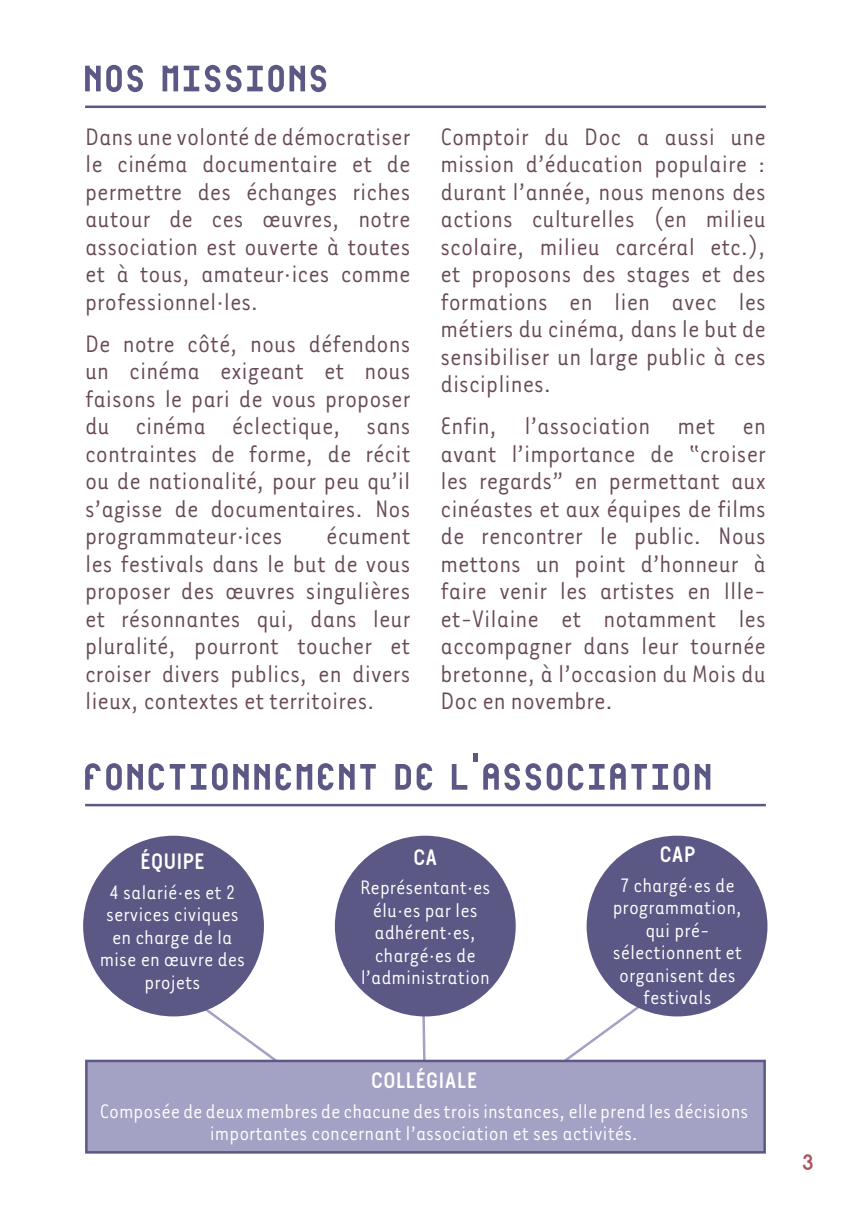
<style>
.page{position:relative;width:851px;height:1205px;background:#fff}
.page>*{position:absolute;margin:0;border:0;box-sizing:border-box;transform-origin:0 0}
.titre_structure{font:70px "brevedecomptoir 3";color:#5b5886}
.lieu{font:27.5px/27.5px "Tarzana Narrow";color:#684a58;text-align:justify}
.Style_de_paragraphe_1{font:22.5px/22.5px "Tarzana Narrow";color:#fff;text-align:center}
.Style_de_paragraphe_1-2{font:22.5px "Easyrounded";color:#fff}
.t1{font:22.5px "Easyrounded";color:#ad545b}
</style>
<div class="page">
<svg style="left:421px;top:1016px;width:6px;height:43px"></svg>
<svg style="left:565px;top:1003px;width:77px;height:56px"></svg>
<svg style="left:201px;top:1005px;width:75px;height:54px"></svg>
<hr style="left:85px;top:804px;width:680px;height:2px;background:#5b5886">
<div style="left:336px;top:837px;width:178px;height:178px;background:#5b5886;border-radius:50%"></div>
<div style="left:84px;top:837px;width:179px;height:178px;background:#5b5886;border-radius:50%"></div>
<div style="left:587px;top:837px;width:179px;height:178px;background:#5b5886;border-radius:50%"></div>
<div style="left:85px;top:1059px;width:680px;height:94px;background:#a3a1c4;border:2px solid #5b5886"></div>
<hr style="left:85px;top:106px;width:680px;height:2px;background:#5b5886">
<p class="titre_structure" style="left:85px;top:26px;width:248px">nos missions</p>
<p class="lieu" style="left:85px;top:122px;width:327px">Dans une volonté de démocratiser le cinéma documentaire et de permettre des échanges riches autour de ces œuvres, notre association est ouverte à toutes et à tous, amateur·ices comme professionnel·les.</p>
<p class="lieu" style="left:85px;top:328px;width:327px">De notre côté, nous défendons un cinéma exigeant et nous faisons le pari de vous proposer du cinéma éclectique, sans contraintes de forme, de récit ou de nationalité, pour peu qu’il s’agisse de documentaires. Nos programmateur·ices</p>
<p class="lieu" style="left:85px;top:521px;width:327px;text-indent:241px">écument les festivals dans le but de vous proposer des œuvres singulières et résonnantes qui, dans leur pluralité, pourront toucher et croiser divers publics, en divers lieux, contextes et territoires.</p>
<p class="lieu" style="left:440px;top:122px;width:327px">Comptoir du Doc a aussi une mission d’éducation populaire : durant l’année, nous menons des actions culturelles (en milieu scolaire, milieu carcéral etc.), et proposons des stages et des formations en lien avec les métiers du cinéma, dans le but de sensibiliser un large public à ces disciplines.</p>
<p class="lieu" style="left:440px;top:411px;width:327px">Enfin, l’association met en avant l’importance de “croiser les regards” en permettant aux cinéastes et aux équipes de films de rencontrer le public. Nous mettons un point d’honneur à faire venir les artistes en Ille&shy;et-Vilaine et notamment les accompagner dans leur tournée bretonne, à l’occasion du Mois du Doc en novembre.</p>
<p class="titre_structure" style="left:85px;top:724px;width:632px">fonctionnement de l'association</p>
<p class="Style_de_paragraphe_1-2" style="left:140px;top:849px;width:66px">ÉQUIPE</p>
<p class="Style_de_paragraphe_1" style="left:100px;top:880px;width:147px">4 salarié·es et 2 services civiques en charge de la mise en œuvre des projets</p>
<p class="Style_de_paragraphe_1-2" style="left:413px;top:844px;width:26px">CA</p>
<p class="Style_de_paragraphe_1" style="left:360px;top:875px;width:132px">Représentant·es élu·es par les adhérent·es, chargé·es de l’administration</p>
<p class="Style_de_paragraphe_1-2" style="left:659px;top:842px;width:37px">CAP</p>
<p class="Style_de_paragraphe_1" style="left:612px;top:873px;width:131px">7 chargé·es de programmation, qui pré&shy;sélectionnent et organisent des festivals</p>
<p class="Style_de_paragraphe_1-2" style="left:371px;top:1067px;width:108px">COLLÉGIALE</p>
<p class="Style_de_paragraphe_1" style="left:100px;top:1098px;width:650px">Composée de deux membres de chacune des trois instances, elle prend les décisions importantes concernant l’association et ses activités.</p>
<p class="t1" style="left:801px;top:1150px;width:14px">3</p>
</div>
